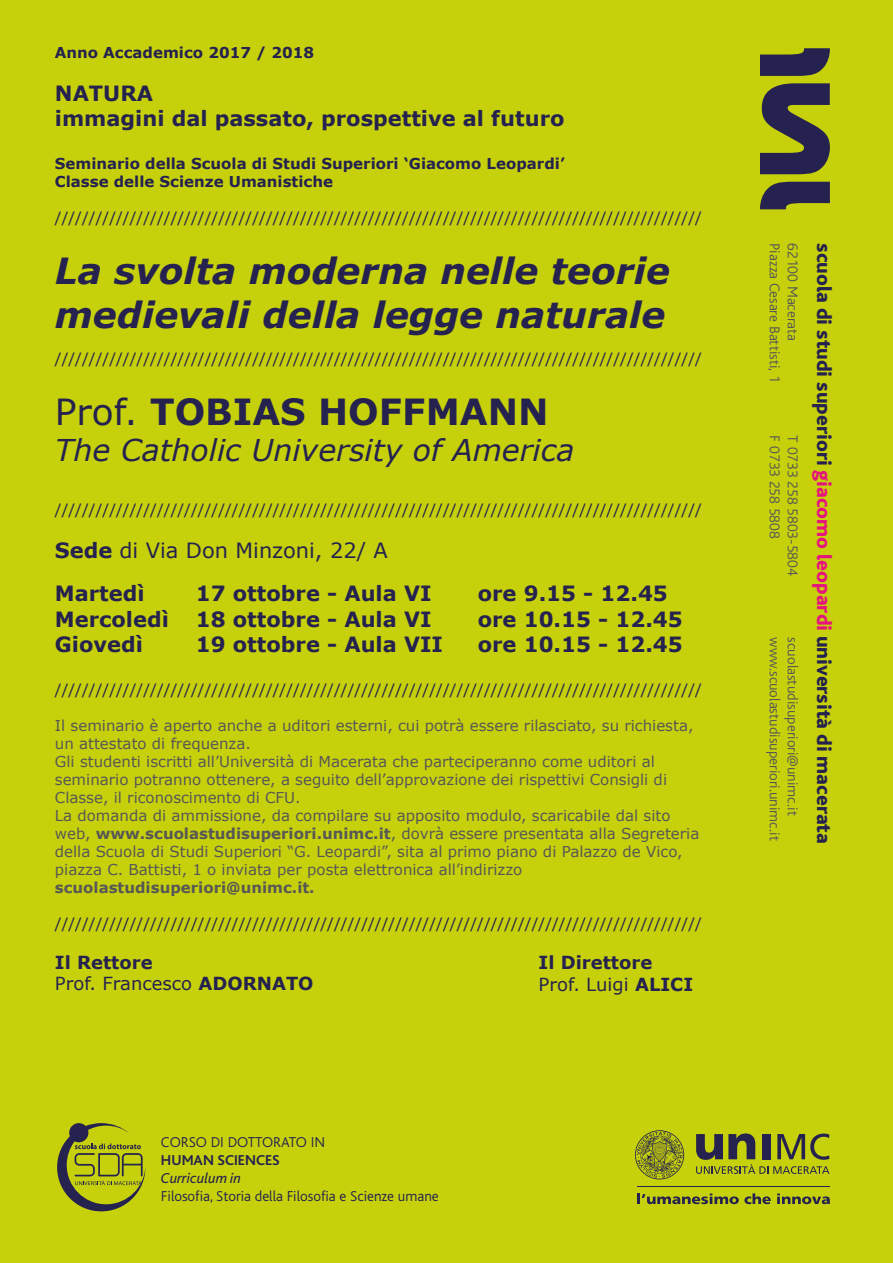
<style>
.page{position:relative;width:893px;height:1263px;background:#c7d10b}
.page>*{position:absolute;margin:0;border:0;box-sizing:border-box;transform-origin:0 0}
.t1{font:italic 700 36px/43.2px "Verdana";color:#25224f}
.t2{font:700 36px "Verdana";color:#25224f}
.t3{font:italic 30px "Verdana";color:#25224f}
.t4{font:700 21px/25.2px "Verdana";color:#25224f}
.t5{font:800 21px "Bliss";color:#25224f}
.t6{font:21px/43.2px "Verdana";color:#25224f}
.t7{font:700 18px/21.6px "Verdana";color:#25224f}
.t8{font:15px/18px "Verdana";color:#575756}
.t9{font:15px "Verdana";color:#25224f}
.t10{font:300 15px "Bliss";color:#575756}
.t11{font:700 15px/18px "Verdana";color:#25224f}
.t12{font:300 15px "Bliss";color:#25224f}
.t13{font:700 15px "Verdana";color:#575756}
.t14{font:700 15px "Bliss";color:#25224f}
.t15{font:italic 15px "Bliss";color:#25224f}
.s1{font-weight:400}
.s2{font-weight:700}
.s3{color:#e5157d}
</style>
<div class="page">
<svg style="left:760px;top:83px;width:70px;height:91px"></svg>
<svg style="left:760px;top:48px;width:70px;height:28px"></svg>
<svg style="left:760px;top:182px;width:70px;height:27px"></svg>
<svg style="left:635px;top:1130px;width:49px;height:49px"></svg>
<svg style="left:696px;top:1133px;width:133px;height:41px"></svg>
<svg style="left:637px;top:1193px;width:134px;height:11px"></svg>
<svg style="left:777px;top:1193px;width:53px;height:11px"></svg>
<hr style="left:637px;top:1186px;width:193px;height:1px;background:#25224f">
<svg style="left:57px;top:1123px;width:88px;height:88px"></svg>
<p class="t11" style="left:55px;top:43px;width:261px">Anno Accademico 2017 / 2018</p>
<h3 class="t4" style="left:55px;top:80px;width:511px">NATURA<br>immagini dal passato, prospettive al futuro</h3>
<p class="t11" style="left:55px;top:154px;width:512px">Seminario della Scuola di Studi Superiori ‘Giacomo Leopardi’<br>Classe delle Scienze Umanistiche</p>
<p class="t9" style="left:55px;top:207px;width:649px">///////////////////////////////////////////////////////////////////////////////////////////////</p>
<h1 class="t1" style="left:55px;top:249px;width:617px">La svolta moderna nelle teorie medievali della legge naturale</h1>
<p class="t9" style="left:55px;top:348px;width:649px">///////////////////////////////////////////////////////////////////////////////////////////////</p>
<h1 class="t2" style="left:55px;top:386px;width:495px"><span class="s1">Prof.</span> TOBIAS HOFFMANN</h1>
<h2 class="t3" style="left:55px;top:429px;width:521px">The Catholic University of America</h2>
<p class="t9" style="left:55px;top:499px;width:649px">///////////////////////////////////////////////////////////////////////////////////////////////</p>
<h3 class="t6" style="left:55px;top:529px;width:335px"><span class="s2">Sede</span> di Via Don Minzoni, 22/ A<br><span class="s2">Martedì</span></h3>
<h3 class="t4" style="left:196px;top:581px;width:237px">17 ottobre - Aula VI</h3>
<h3 class="t4" style="left:478px;top:581px;width:192px">ore 9.15 - 12.45</h3>
<h3 class="t4" style="left:55px;top:606px;width:116px">Mercoledì</h3>
<h3 class="t4" style="left:196px;top:606px;width:237px">18 ottobre - Aula VI</h3>
<h3 class="t4" style="left:478px;top:606px;width:207px">ore 10.15 - 12.45</h3>
<h3 class="t4" style="left:55px;top:631px;width:90px">Giovedì</h3>
<h3 class="t4" style="left:196px;top:631px;width:249px">19 ottobre - Aula VII</h3>
<h3 class="t4" style="left:478px;top:631px;width:207px">ore 10.15 - 12.45</h3>
<p class="t9" style="left:55px;top:679px;width:649px">///////////////////////////////////////////////////////////////////////////////////////////////</p>
<p class="t8" style="left:55px;top:716px;width:646px">Il seminario è aperto anche a uditori esterni, cui potrà essere rilasciato, su richiesta, un attestato di frequenza.<br>Gli studenti iscritti all’Università di Macerata che parteciperanno come uditori al seminario potranno ottenere, a seguito dell’approvazione dei rispettivi Consigli di Classe, il riconoscimento di CFU.<br>La domanda di ammissione, da compilare su apposito modulo, scaricabile dal sito web, <span class="s2">www.scuolastudisuperiori.unimc.it</span>, dovrà essere presentata alla Segreteria della Scuola di Studi Superiori “G. Leopardi”, sita al primo piano di Palazzo de Vico, piazza C. Battisti, 1 o inviata per posta elettronica all’indirizzo</p>
<p class="t13" style="left:55px;top:877px;width:261px">scuolastudisuperiori@unimc.it.</p>
<p class="t9" style="left:55px;top:913px;width:649px">///////////////////////////////////////////////////////////////////////////////////////////////</p>
<p class="t7" style="left:55px;top:951px;width:260px">Il Rettore<br><span class="s1">Prof. Francesco</span> ADORNATO</p>
<p class="t7" style="left:539px;top:951px;width:156px">Il Direttore<br><span class="s1">Prof. Luigi</span> ALICI</p>
<p class="t12" style="left:161px;top:1134px;width:166px">CORSO DI DOTTORATO IN</p>
<p class="t14" style="left:161px;top:1152px;width:120px">HUMAN SCIENCES</p>
<p class="t15" style="left:161px;top:1170px;width:82px">Curriculum in</p>
<p class="t12" style="left:161px;top:1188px;width:279px">Filosofia, Storia della Filosofia e Scienze umane</p>
<p class="t10" style="left:783px;top:243px;width:140px;rotate:90deg">Piazza Cesare Battisti, 1</p>
<p class="t10" style="left:801px;top:243px;width:99px;rotate:90deg">62100 Macerata</p>
<p class="t10" style="left:783px;top:435px;width:105px;rotate:90deg">F 0733 258 5808</p>
<p class="t10" style="left:801px;top:435px;width:142px;rotate:90deg">T 0733 258 5803-5804</p>
<p class="t10" style="left:783px;top:637px;width:205px;rotate:90deg">www.scuolastudisuperiori.unimc.it</p>
<p class="t10" style="left:801px;top:637px;width:180px;rotate:90deg">scuolastudisuperiori@unimc.it</p>
<h3 class="t5" style="left:835px;top:243px;width:602px;rotate:90deg">scuola di studi superiori <span class="s3">giacomo leopardi</span> università di macerata</h3>
</div>
